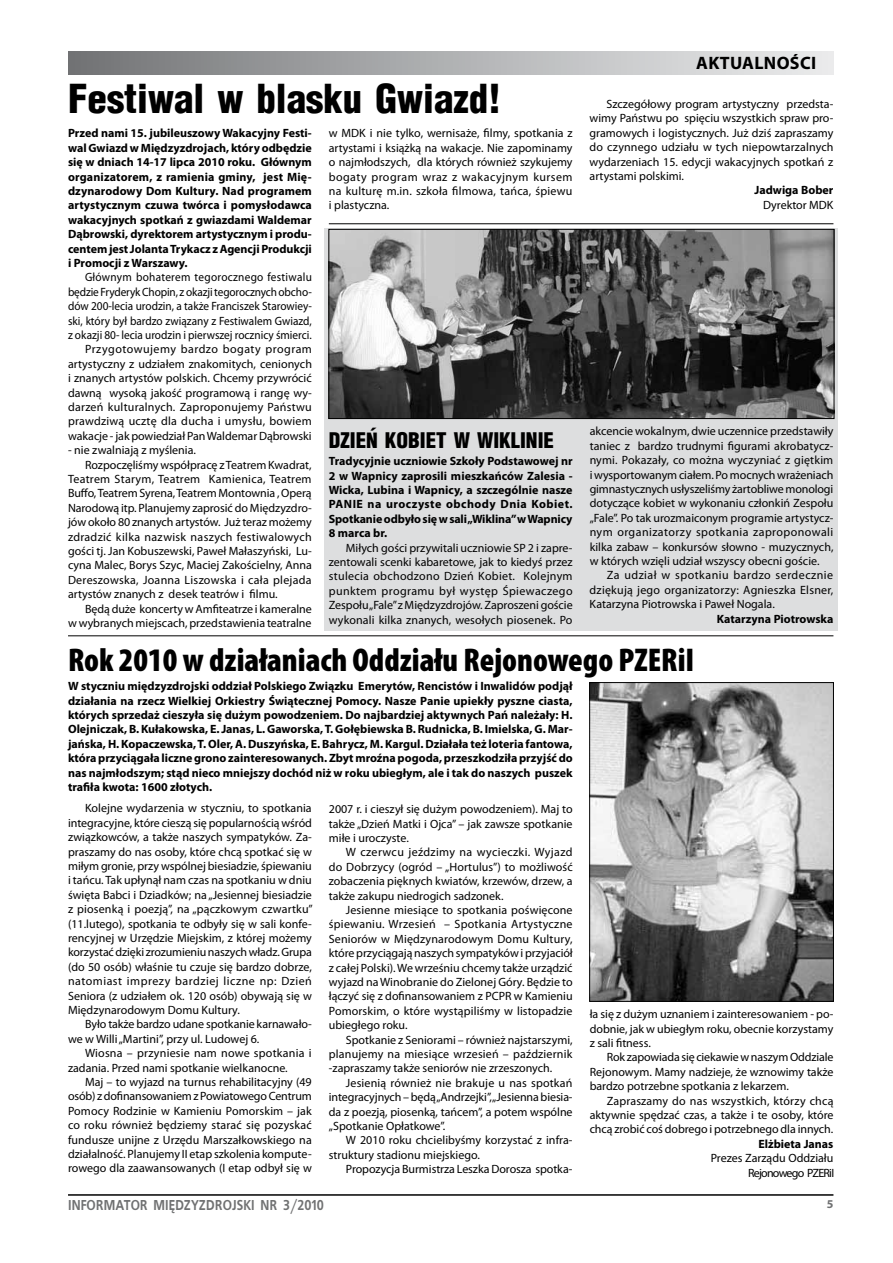
<style>
.page{position:relative;width:893px;height:1263px;background:#fff}
.page>*{position:absolute;margin:0;border:0;box-sizing:border-box;transform-origin:0 0}
.t1{font:900 39px "Switzerland Cond";color:#000}
.t2{font:900 condensed 33px "Myriad Pro";color:#000}
.t3{font:900 21px "Switzerland Cond";color:#000}
.t4{font:700 18px "Myriad Pro";letter-spacing:.02em;color:#000}
.t5{font:700 14.25px "EFN Bureau";color:#707172}
.t6{font:12px/14.4px "Myriad Pro";color:#000;text-align:justify}
.t7{font:700 12px/14.4px "Myriad Pro";color:#000;text-align:justify}
.t8{font:12px/14.4px "Myriad Pro";color:#000;text-align:right;scale:.94 1}
.t9{font:12px "Myriad Pro";letter-spacing:.02em;color:#000}
.t10{font:12px "Myriad Pro";letter-spacing:.025em;color:#000}
.t11{font:700 12px "Myriad Pro";color:#707172}
</style>
<div class="page">
<hr style="left:68px;top:1194px;width:765px;height:2px;background:#000">
<div style="left:324px;top:228px;width:513px;height:402px;background:#dddedf"></div>
<div style="left:69px;top:51px;width:764px;height:23px;background:linear-gradient(to right,#737477,#ecedee)"></div>
<img style="left:330px;top:231px;width:502px;height:186px">
<div style="left:328px;top:229px;width:506px;height:190px;border:1px solid #000"></div>
<img style="left:591px;top:684px;width:241px;height:316px">
<div style="left:589px;top:682px;width:245px;height:320px;border:1px solid #000"></div>
<hr style="left:68px;top:635px;width:765px;height:1px;background:#000">
<hr style="left:329px;top:223px;width:504px;height:1px;background:#000">
<h3 class="t4" style="left:696px;top:52px;width:122px">aktualności</h3>
<h1 class="t1" style="left:68px;top:73px;width:435px">Festiwal w blasku Gwiazd!</h1>
<p class="t6" style="left:590px;top:97px;width:245px;text-indent:17px">Szczegółowy program artystyczny przedsta&shy;wimy Państwu po spięciu wszystkich spraw pro&shy;gramowych i logistycznych. Już dziś zapraszamy do czynnego udziału w tych niepowtarzalnych wydarzeniach 15. edycji wakacyjnych spotkań z artystami polskimi.</p>
<p class="t7" style="left:754px;top:183px;width:80px">Jadwiga Bober</p>
<p class="t6" style="left:763px;top:197px;width:72px">Dyrektor MDK</p>
<p class="t6" style="left:329px;top:126px;width:245px">w MDK i nie tylko, wernisaże, filmy, spotkania z artystami i książką na wakacje. Nie zapominamy o najmłodszych, dla których również szykujemy bogaty program wraz z wakacyjnym kursem na kulturę m.in. szkoła filmowa, tańca, śpiewu i plastyczna.</p>
<p class="t7" style="left:68px;top:126px;width:245px">Przed nami 15. jubileuszowy Wakacyjny Festi&shy;wal Gwiazd w Międzyzdrojach, który odbędzie się w dniach 14-17 lipca 2010 roku. Głównym organizatorem, z ramienia gminy, jest Mię&shy;dzynarodowy Dom Kultury. Nad programem artystycznym czuwa twórca i pomysłodawca wakacyjnych spotkań z gwiazdami Waldemar Dąbrowski, dyrektorem artystycznym i produ&shy;centem jest Jolanta Trykacz z Agencji Produkcji i Promocji z Warszawy.</p>
<p class="t8" style="left:68px;top:270px;width:261px">Głównym bohaterem tegorocznego festiwalu będzie Fryderyk Chopin, z okazji tegorocznych obcho&shy;dów 200-lecia urodzin, a także Franciszek Starowiey&shy;ski, który był bardzo związany z Festiwalem Gwiazd, z okazji 80- lecia urodzin i pierwszej rocznicy śmierci.<br>Przygotowujemy bardzo bogaty program artystyczny z udziałem znakomitych, cenionych i znanych artystów polskich. Chcemy przywrócić dawną wysoką jakość programową i rangę wy&shy;darzeń kulturalnych. Zaproponujemy Państwu prawdziwą ucztę dla ducha i umysłu, bowiem wakacje - jak powiedział Pan Waldemar Dąbrowski</p>
<p class="t6" style="left:68px;top:443px;width:130px">- nie zwalniają z myślenia.</p>
<p class="t6" style="left:85px;top:457px;width:228px">Rozpoczęliśmy współpracę z Teatrem Kwadrat,</p>
<p class="t9" style="left:68px;top:472px;width:245px">Teatrem Starym, Teatrem Kamienica, Teatrem</p>
<p class="t6" style="left:68px;top:486px;width:245px">Buffo, Teatrem Syrena, Teatrem Montownia , Operą</p>
<p class="t6" style="left:68px;top:500px;width:245px">Narodową itp. Planujemy zaprosić do Międzyzdro-</p>
<p class="t6" style="left:68px;top:515px;width:245px">jów około 80 znanych artystów. Już teraz możemy</p>
<p class="t10" style="left:68px;top:529px;width:245px">zdradzić kilka nazwisk naszych festiwalowych</p>
<p class="t6" style="left:68px;top:544px;width:245px">gości tj. Jan Kobuszewski, Paweł Małaszyński, Lu-</p>
<p class="t6" style="left:68px;top:558px;width:245px">cyna Malec, Borys Szyc, Maciej Zakościelny, Anna</p>
<p class="t9" style="left:68px;top:572px;width:245px">Dereszowska, Joanna Liszowska i cała plejada</p>
<p class="t6" style="left:68px;top:587px;width:211px">artystów znanych z desek teatrów i filmu.</p>
<p class="t6" style="left:85px;top:601px;width:228px">Będą duże koncerty w Amfiteatrze i kameralne</p>
<p class="t6" style="left:68px;top:616px;width:245px">w wybranych miejscach, przedstawienia teatralne</p>
<h3 class="t3" style="left:329px;top:426px;width:227px">DZIEŃ KOBIET W WIKLINIE</h3>
<p class="t7" style="left:329px;top:453px;width:245px">Tradycyjnie uczniowie Szkoły Podstawowej nr 2 w Wapnicy zaprosili mieszkańców Zalesia - Wicka, Lubina i Wapnicy, a szczególnie nasze PANI E na uroczyste obchody Dnia Kobiet.<br>Spotkanie odbyło się w sali „Wiklina” w Wapnicy 8 marca br.</p>
<p class="t6" style="left:329px;top:540px;width:245px;text-indent:17px">Miłych gości przywitali uczniowie SP 2 i zapre&shy;zentowali scenki kabaretowe, jak to kiedyś przez stulecia obchodzono Dzień Kobiet. Kolejnym punktem programu był występ Śpiewaczego Zespołu „Fale” z Międzyzdrojów. Zaproszeni goście wykonali kilka znanych, wesołych piosenek. Po</p>
<p class="t6" style="left:590px;top:424px;width:245px">akcencie wokalnym, dwie uczennice przedstawiły taniec z bardzo trudnymi figurami akrobatycz&shy;nymi. Pokazały, co można wyczyniać z giętkim i wysportowanym ciałem. Po mocnych wrażeniach gimnastycznych usłyszeliśmy żartobliwe monologi dotyczące kobiet w wykonaniu członkiń Zespołu „Fale”. Po tak urozmaiconym programie artystycz&shy;nym organizatorzy spotkania zaproponowali kilka zabaw – konkursów słowno - muzycznych, w których wzięli udział wszyscy obecni goście.</p>
<p class="t6" style="left:590px;top:568px;width:245px;text-indent:17px">Za udział w spotkaniu bardzo serdecznie dziękują jego organizatorzy: Agnieszka Elsner, Katarzyna Piotrowska i Paweł Nogala.</p>
<p class="t7" style="left:717px;top:611px;width:118px">Katarzyna Piotrowska</p>
<h2 class="t2" style="left:68px;top:641px;width:628px">Rok 2010 w działaniach Oddziału Rejonowego PZERiI</h2>
<p class="t7" style="left:68px;top:678px;width:506px">W styczniu międzyzdrojski oddział Polskiego Związku Emerytów, Rencistów i Inwalidów podjął działania na rzecz Wielkiej Orkiestry Świątecznej Pomocy. Nasze Panie upiekły pyszne ciasta, których sprzedaż cieszyła się dużym powodzeniem. Do najbardziej aktywnych Pań należały: H.<br>Olejniczak, B. Kułakowska, E. Janas, L. Gaworska, T. Gołębiewska B. Rudnicka, B. Imielska, G. Mar&shy;jańska, H. Kopaczewska, T. Oler, A. Duszyńska, E. Bahrycz, M. Kargul. Działała też loteria fantowa, która przyciągała liczne grono zainteresowanych. Zbyt mroźna pogoda, przeszkodziła przyjść do nas najmłodszym; stąd nieco mniejszy dochód niż w roku ubiegłym, ale i tak do naszych puszek trafiła kwota: 1600 złotych.</p>
<p class="t6" style="left:68px;top:801px;width:246px;text-indent:17px">Kolejne wydarzenia w styczniu, to spotkania integracyjne, które cieszą się popularnością wśród związkowców, a także naszych sympatyków. Za&shy;praszamy do nas osoby, które chcą spotkać się w miłym gronie, przy wspólnej biesiadzie, śpiewaniu i tańcu. Tak upłynął nam czas na spotkaniu w dniu święta Babci i Dziadków; na „Jesiennej biesiadzie z piosenką i poezją”, na „pączkowym czwartku” (11.lutego), spotkania te odbyły się w sali konfe&shy;rencyjnej w Urzędzie Miejskim, z której możemy korzystać dzięki zrozumieniu naszych władz. Grupa (do 50 osób) właśnie tu czuje się bardzo dobrze, natomiast imprezy bardziej liczne np: Dzień Seniora (z udziałem ok. 120 osób) obywają się w Międzynarodowym Domu Kultury.</p>
<p class="t6" style="left:68px;top:1017px;width:245px;text-indent:17px">Było także bardzo udane spotkanie karnawało&shy;we w Willi „Martini”, przy ul. Ludowej 6.</p>
<p class="t6" style="left:68px;top:1046px;width:245px;text-indent:17px">Wiosna – przyniesie nam nowe spotkania i zadania. Przed nami spotkanie wielkanocne.</p>
<p class="t6" style="left:68px;top:1075px;width:245px;text-indent:17px">Maj – to wyjazd na turnus rehabilitacyjny (49 osób) z dofinansowaniem z Powiatowego Centrum Pomocy Rodzinie w Kamieniu Pomorskim – jak co roku również będziemy starać się pozyskać fundusze unijne z Urzędu Marszałkowskiego na działalność. Planujemy II etap szkolenia kompute&shy;rowego dla zaawansowanych (I etap odbył się w</p>
<p class="t6" style="left:329px;top:802px;width:245px">2007 r. i cieszył się dużym powodzeniem). Maj to także „Dzień Matki i Ojca” – jak zawsze spotkanie miłe i uroczyste.</p>
<p class="t6" style="left:329px;top:845px;width:245px;text-indent:17px">W czerwcu jeździmy na wycieczki. Wyjazd do Dobrzycy (ogród – „Hortulus”) to możliwość zobaczenia pięknych kwiatów, krzewów, drzew, a także zakupu niedrogich sadzonek.</p>
<p class="t6" style="left:329px;top:902px;width:245px;text-indent:17px">Jesienne miesiące to spotkania poświęcone śpiewaniu. Wrzesień – Spotkania Artystyczne Seniorów w Międzynarodowym Domu Kultury, które przyciągają naszych sympatyków i przyjaciół z całej Polski). We wrześniu chcemy także urządzić wyjazd na Winobranie do Zielonej Góry. Będzie to łączyć się z dofinansowaniem z PCPR w Kamieniu Pomorskim, o które wystąpiliśmy w listopadzie ubiegłego roku.</p>
<p class="t6" style="left:329px;top:1032px;width:245px;text-indent:17px">Spotkanie z Seniorami – również najstarszymi, planujemy na miesiące wrzesień – październik -zapraszamy także seniorów nie zrzeszonych.</p>
<p class="t6" style="left:329px;top:1075px;width:245px;text-indent:17px">Jesienią również nie brakuje u nas spotkań integracyjnych – będą „Andrzejki”, „Jesienna biesia&shy;da z poezją, piosenką, tańcem”, a potem wspólne „Spotkanie Opłatkowe”.</p>
<p class="t6" style="left:329px;top:1133px;width:245px;text-indent:17px">W 2010 roku chcielibyśmy korzystać z infra&shy;struktury stadionu miejskiego.</p>
<p class="t6" style="left:346px;top:1162px;width:228px">Propozycja Burmistrza Leszka Dorosza spotka-</p>
<p class="t6" style="left:590px;top:1007px;width:245px">ła się z dużym uznaniem i zainteresowaniem - po&shy;dobnie, jak w ubiegłym roku, obecnie korzystamy z sali fitness.</p>
<p class="t6" style="left:590px;top:1050px;width:245px;text-indent:17px">Rok zapowiada się ciekawie w naszym Oddziale Rejonowym. Mamy nadzieje, że wznowimy także bardzo potrzebne spotkania z lekarzem.</p>
<p class="t6" style="left:590px;top:1093px;width:245px;text-indent:17px">Zapraszamy do nas wszystkich, którzy chcą aktywnie spędzać czas, a także i te osoby, które chcą zrobić coś dobrego i potrzebnego dla innych.</p>
<p class="t7" style="left:758px;top:1136px;width:77px">Elżbieta Janas</p>
<p class="t6" style="left:711px;top:1151px;width:125px;text-align:right">Prezes Zarządu Oddziału<br>Rejonowego PZERiI</p>
<p class="t5" style="left:68px;top:1194px;width:257px">INFORMATOR MI ĘDZYZDROJSKI NR 3/2010</p>
<p class="t11" style="left:827px;top:1196px;width:8px">5</p>
</div>
